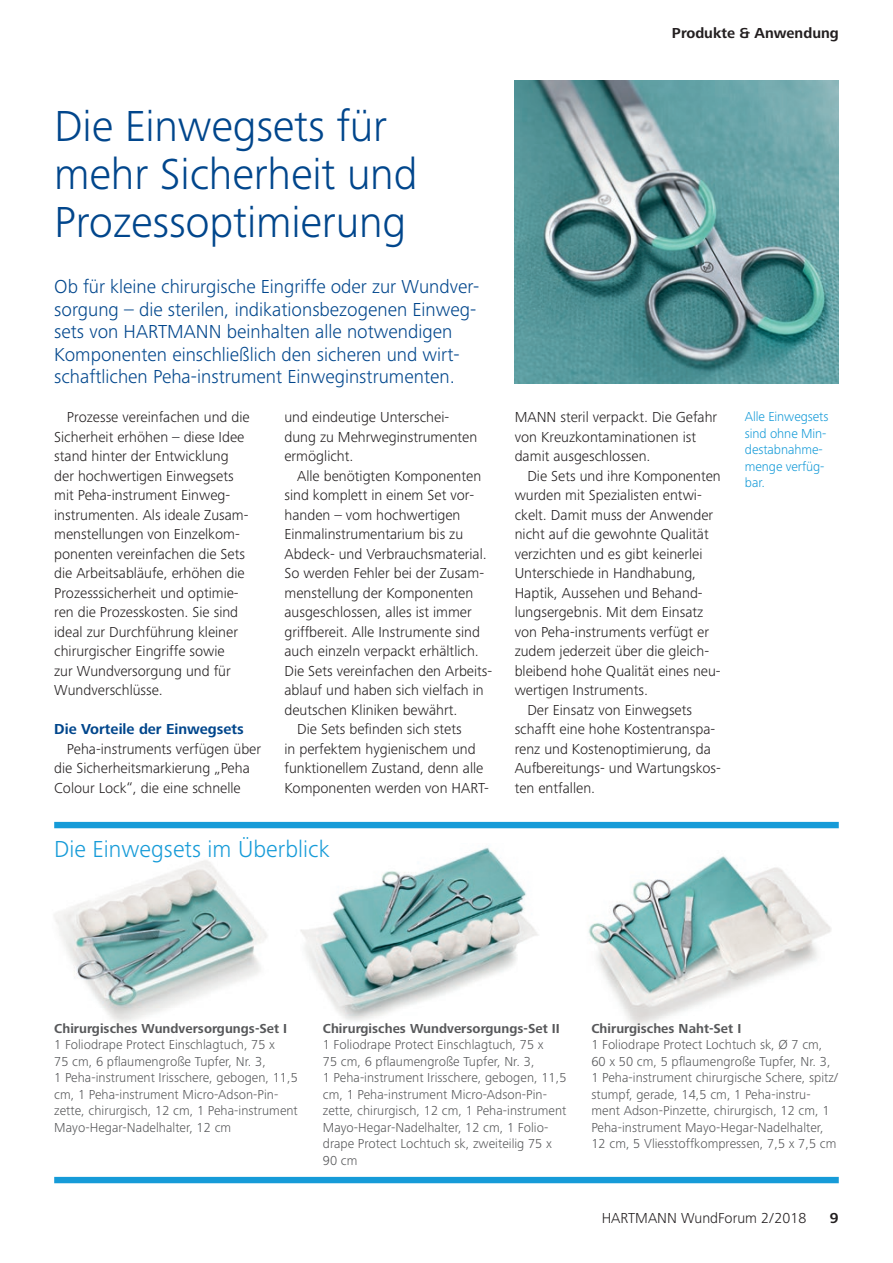
<style>
.page{position:relative;width:893px;height:1263px;background:#fff}
.page>*{position:absolute;margin:0;border:0;box-sizing:border-box;transform-origin:0 0}
.t1{font:300 45px/48px "Frutiger Next LTW1 G";letter-spacing:-.005em;color:#01468c}
.t2{font:300 24px "Frutiger Next LTW1 G";letter-spacing:.005em;color:#169bd8}
.t3{font:300 19.5px/22.5px "Frutiger Next LTW1 G";color:#01468c}
.t4{font:300 15px/19.5px "Frutiger Next LTW1 G";color:#231f20}
.t5{font:700 15px "Frutiger Next LTW1 G";color:#01468c}
.t6{font:700 15px "Frutiger Next LTW1 G";color:#231f20}
.t7{font:300 13.5px/16.5px "Frutiger Next LTW1 G";letter-spacing:.005em;color:#57585a}
.t8{font:700 13.5px "Frutiger Next LTW1 G";letter-spacing:.005em;color:#57585a}
.t9{font:300 13.5px/16.5px "Frutiger Next LTW1 G";letter-spacing:-.005em;color:#169bd8}
</style>
<div class="page">
<img style="left:588px;top:856px;width:243px;height:171px">
<img style="left:54px;top:860px;width:213px;height:163px">
<img style="left:300px;top:847px;width:238px;height:174px">
<div style="left:54px;top:822px;width:785px;height:6px;background:#169bd8"></div>
<div style="left:54px;top:1177px;width:785px;height:6px;background:#169bd8"></div>
<img style="left:515px;top:81px;width:324px;height:302px">
<p class="t6" style="left:672px;top:25px;width:168px">Produkte &amp; Anwendung</p>
<h1 class="t1" style="left:54px;top:102px;width:365px">Die Einwegsets für mehr Sicherheit und<br>Prozessoptimierung</h1>
<p class="t3" style="left:54px;top:276px;width:427px">Ob für kleine chirurgische Eingriffe oder zur Wundver&shy;sorgung – die sterilen, indikationsbezogenen Einweg&shy;sets von HARTMANN beinhalten alle notwendigen Komponenten einschließlich den sicheren und wirt&shy;schaftlichen Peha-instrument Einweginstrumenten.</p>
<p class="t4" style="left:54px;top:408px;width:197px;text-indent:13px">Prozesse vereinfachen und die<br>Sicherheit erhöhen – diese Idee stand hinter der Entwicklung der hochwertigen Einwegsets mit Peha-instrument Einweg&shy;instrumenten. Als ideale Zusam&shy;menstellungen von Einzelkom&shy;ponenten vereinfachen die Sets die Arbeitsabläufe, erhöhen die<br>Prozesssicherheit und optimie&shy;ren die Prozesskosten. Sie sind ideal zur Durchführung kleiner chirurgischer Eingriffe sowie<br>zur Wundversorgung und für<br>Wundverschlüsse.</p>
<p class="t5" style="left:54px;top:721px;width:191px">Die Vorteile der Einwegsets</p>
<p class="t4" style="left:54px;top:739px;width:208px;text-indent:13px">Peha-instruments verfügen über die Sicherheitsmarkierung „Peha<br>Colour Lock“, die eine schnelle</p>
<p class="t4" style="left:284px;top:408px;width:194px">und eindeutige Unterschei&shy;dung zu Mehrweginstrumenten ermöglicht.</p>
<p class="t4" style="left:297px;top:466px;width:186px">Alle benötigten Komponenten</p>
<p class="t4" style="left:284px;top:486px;width:191px">sind komplett in einem Set vor-</p>
<p class="t4" style="left:284px;top:505px;width:178px">handen – vom hochwertigen</p>
<p class="t4" style="left:284px;top:525px;width:180px">Einmalinstrumentarium bis zu</p>
<p class="t4" style="left:284px;top:544px;width:204px">Abdeck- und Verbrauchsmaterial.</p>
<p class="t4" style="left:284px;top:564px;width:201px">So werden Fehler bei der Zusam-</p>
<p class="t4" style="left:284px;top:583px;width:190px">menstellung der Komponenten</p>
<p class="t4" style="left:284px;top:603px;width:189px">ausgeschlossen, alles ist immer</p>
<p class="t4" style="left:284px;top:622px;width:197px">griffbereit. Alle Instrumente sind</p>
<p class="t4" style="left:284px;top:642px;width:196px">auch einzeln verpackt erhältlich.</p>
<p class="t4" style="left:284px;top:661px;width:209px">Die Sets vereinfachen den Arbeits-</p>
<p class="t4" style="left:284px;top:681px;width:201px">ablauf und haben sich vielfach in</p>
<p class="t4" style="left:284px;top:700px;width:174px">deutschen Kliniken bewährt.</p>
<p class="t4" style="left:297px;top:720px;width:166px">Die Sets befinden sich stets</p>
<p class="t4" style="left:284px;top:739px;width:193px">in perfektem hygienischem und</p>
<p class="t4" style="left:284px;top:759px;width:200px">funktionellem Zustand, denn alle</p>
<p class="t4" style="left:284px;top:778px;width:206px">Komponenten werden von HART-</p>
<h2 class="t2" style="left:54px;top:835px;width:277px">Die Einwegsets im Überblick</h2>
<p class="t4" style="left:515px;top:408px;width:204px">MANN steril verpackt. Die Gefahr von Kreuzkontaminationen ist damit ausgeschlossen.</p>
<p class="t4" style="left:527px;top:466px;width:195px">Die Sets und ihre Komponenten</p>
<p class="t4" style="left:515px;top:486px;width:189px">wurden mit Spezialisten entwi-</p>
<p class="t4" style="left:515px;top:505px;width:200px">ckelt. Damit muss der Anwender</p>
<p class="t4" style="left:515px;top:525px;width:196px">nicht auf die gewohnte Qualität</p>
<p class="t4" style="left:515px;top:544px;width:189px">verzichten und es gibt keinerlei</p>
<p class="t4" style="left:515px;top:564px;width:183px">Unterschiede in Handhabung,</p>
<p class="t4" style="left:515px;top:583px;width:189px">Haptik, Aussehen und Behand-</p>
<p class="t4" style="left:515px;top:603px;width:190px">lungsergebnis. Mit dem Einsatz</p>
<p class="t4" style="left:515px;top:622px;width:196px">von Peha-instruments verfügt er</p>
<p class="t4" style="left:515px;top:642px;width:196px">zudem jederzeit über die gleich-</p>
<p class="t4" style="left:515px;top:661px;width:207px">bleibend hohe Qualität eines neu-</p>
<p class="t4" style="left:515px;top:681px;width:135px">wertigen Instruments.</p>
<p class="t4" style="left:527px;top:700px;width:166px">Der Einsatz von Einwegsets</p>
<p class="t4" style="left:515px;top:720px;width:202px">schafft eine hohe Kostentranspa-</p>
<p class="t4" style="left:515px;top:739px;width:198px">renz und Kostenoptimierung, da</p>
<p class="t4" style="left:515px;top:759px;width:208px">Aufbereitungs- und Wartungskos-</p>
<p class="t4" style="left:515px;top:778px;width:82px">ten entfallen.</p>
<p class="t9" style="left:745px;top:408px;width:85px">Alle Einwegsets sind ohne Min&shy;destabnahme&shy;menge verfüg&shy;bar.</p>
<p class="t8" style="left:54px;top:1020px;width:235px">Chirurgisches Wundversorgungs-Set I</p>
<p class="t7" style="left:54px;top:1036px;width:245px">1 Foliodrape Protect Einschlagtuch, 75 x<br>75 cm, 6 pflaumengroße Tupfer, Nr. 3,<br>1 Peha-instrument Irisschere, gebogen, 11,5 cm, 1 Peha-instrument Micro-Adson-Pin&shy;zette, chirurgisch, 12 cm, 1 Peha-instrument Mayo-Hegar-Nadelhalter, 12 cm</p>
<p class="t8" style="left:323px;top:1020px;width:239px">Chirurgisches Wundversorgungs-Set II</p>
<p class="t7" style="left:323px;top:1036px;width:245px">1 Foliodrape Protect Einschlagtuch, 75 x<br>75 cm, 6 pflaumengroße Tupfer, Nr. 3,<br>1 Peha-instrument Irisschere, gebogen, 11,5 cm, 1 Peha-instrument Micro-Adson-Pin&shy;zette, chirurgisch, 12 cm, 1 Peha-instrument Mayo-Hegar-Nadelhalter, 12 cm, 1 Folio&shy;drape Protect Lochtuch sk, zweiteilig 75 x 90 cm</p>
<p class="t8" style="left:591px;top:1020px;width:151px">Chirurgisches Naht-Set I</p>
<p class="t7" style="left:591px;top:1036px;width:248px">1 Foliodrape Protect Lochtuch sk, Ø 7 cm, 60 x 50 cm, 5 pflaumengroße Tupfer, Nr. 3, 1 Peha-instrument chirurgische Schere, spitz/ stumpf, gerade, 14,5 cm, 1 Peha-instru&shy;ment Adson-Pinzette, chirurgisch, 12 cm, 1<br>Peha-instrument Mayo-Hegar-Nadelhalter, 12 cm, 5 Vliesstoffkompressen, 7,5 x 7,5 cm</p>
<p class="t4" style="left:602px;top:1208px;width:206px">HARTMANN WundForum 2/2018</p>
<p class="t6" style="left:830px;top:1209px;width:10px">9</p>
</div>
